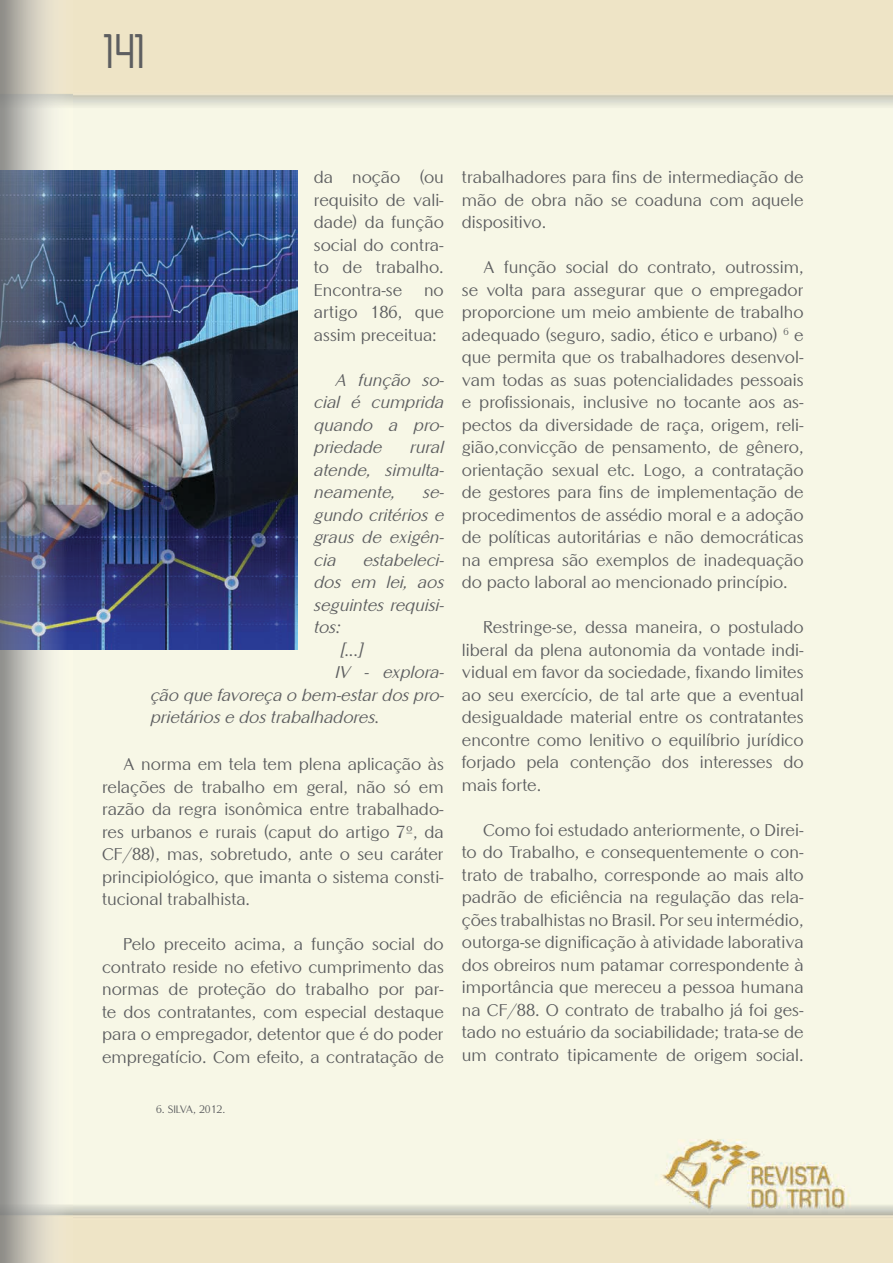
<style>
.page{position:relative;width:893px;height:1263px;background:#fff}
.page>*{position:absolute;margin:0;border:0;box-sizing:border-box;transform-origin:0 0}
.t1{font:49.5px "Zag";color:#5d5e60}
.t2{font:16.5px/22.5px "Altrincham";color:#5d5e60;text-align:justify}
.t3{font:italic 16.5px/22.5px "Altrincham";color:#5d5e60;text-align:justify}
.t4{font:10.5px "Altrincham";color:#5d5e60}
</style>
<div class="page">
<img style="left:89px;top:0;width:804px;height:1263px">
<img style="left:85px;top:0;width:4px;height:1263px">
<img style="left:85px;top:171px;width:212px;height:478px">
<img style="left:0;top:0;width:85px;height:1263px">
<h1 class="t1" style="left:106px;top:24px;width:43px">141</h1>
<p class="t2" style="left:314px;top:166px;width:131px">da noção (ou requisito de vali&shy;dade) da função social do contra&shy;to de trabalho.<br>Encontra-se</p>
<p class="t2" style="left:314px;top:279px;width:131px;text-indent:110px">no artigo 186, que assim preceitua:</p>
<p class="t3" style="left:314px;top:369px;width:132px;text-indent:21px">A função so&shy;cial é cumprida quando a pro&shy;priedade</p>
<p class="t3" style="left:314px;top:436px;width:132px;text-indent:96px">rural atende, simulta&shy;neamente,</p>
<p class="t3" style="left:314px;top:481px;width:132px;text-indent:109px">se&shy;gundo critérios e graus de exigên&shy;cia</p>
<p class="t3" style="left:363px;top:549px;width:83px">estabeleci-</p>
<p class="t3" style="left:314px;top:571px;width:131px">dos em lei, aos</p>
<p class="t3" style="left:314px;top:594px;width:132px">seguintes requisi-</p>
<p class="t3" style="left:314px;top:616px;width:28px">tos:</p>
<p class="t3" style="left:340px;top:639px;width:25px">[...]</p>
<p class="t3" style="left:335px;top:661px;width:110px">IV - explora-</p>
<p class="t3" style="left:150px;top:684px;width:295px">ção que favoreça o bem-estar dos pro-</p>
<p class="t3" style="left:150px;top:706px;width:231px">prietários e dos trabalhadores.</p>
<p class="t2" style="left:102px;top:753px;width:343px;text-indent:21px">A norma em tela tem plena aplicação às relações de trabalho em geral, não só em razão da regra isonômica entre trabalhado&shy;res urbanos e rurais (caput do artigo 7º, da CF/88), mas, sobretudo, ante o seu caráter principiológico, que imanta o sistema consti&shy;tucional trabalhista.</p>
<p class="t2" style="left:102px;top:933px;width:343px;text-indent:21px">Pelo preceito acima, a função social do contrato reside no efetivo cumprimento das normas de proteção do trabalho por par&shy;te dos contratantes, com especial destaque para o empregador, detentor que é do poder empregatício. Com efeito, a contratação de</p>
<p class="t4" style="left:156px;top:1103px;width:71px">6. SILVA, 2012.</p>
<p class="t2" style="left:462px;top:166px;width:343px">trabalhadores para fins de intermediação de mão de obra não se coaduna com aquele dispositivo.</p>
<p class="t2" style="left:462px;top:256px;width:343px;text-indent:21px">A função social do contrato, outrossim, se volta para assegurar que o empregador proporcione um meio ambiente de trabalho adequado (seguro, sadio, ético e urbano) <sup>6</sup> e que permita que os trabalhadores desenvol&shy;vam todas as suas potencialidades pessoais e profissionais, inclusive no tocante aos as&shy;pectos da diversidade de raça, origem, reli&shy;gião,convicção de pensamento, de gênero, orientação sexual etc. Logo, a contratação de gestores para fins de implementação de procedimentos de assédio moral e a adoção de políticas autoritárias e não democráticas na empresa são exemplos de inadequação do pacto laboral ao mencionado princípio.</p>
<p class="t2" style="left:462px;top:616px;width:343px;text-indent:21px">Restringe-se, dessa maneira, o postulado liberal da plena autonomia da vontade indi&shy;vidual em favor da sociedade, fixando limites ao seu exercício, de tal arte que a eventual desigualdade material entre os contratantes encontre como lenitivo o equilíbrio jurídico forjado pela contenção dos interesses do mais forte.</p>
<p class="t2" style="left:462px;top:819px;width:343px;text-indent:21px">Como foi estudado anteriormente, o Direi&shy;to do Trabalho, e consequentemente o con&shy;trato de trabalho, corresponde ao mais alto padrão de eficiência na regulação das rela&shy;ções trabalhistas no Brasil. Por seu intermédio, outorga-se dignificação à atividade laborativa dos obreiros num patamar correspondente à importância que mereceu a pessoa humana na CF/88. O contrato de trabalho já foi ges&shy;tado no estuário da sociabilidade; trata-se de um contrato tipicamente de origem social.</p>
</div>
